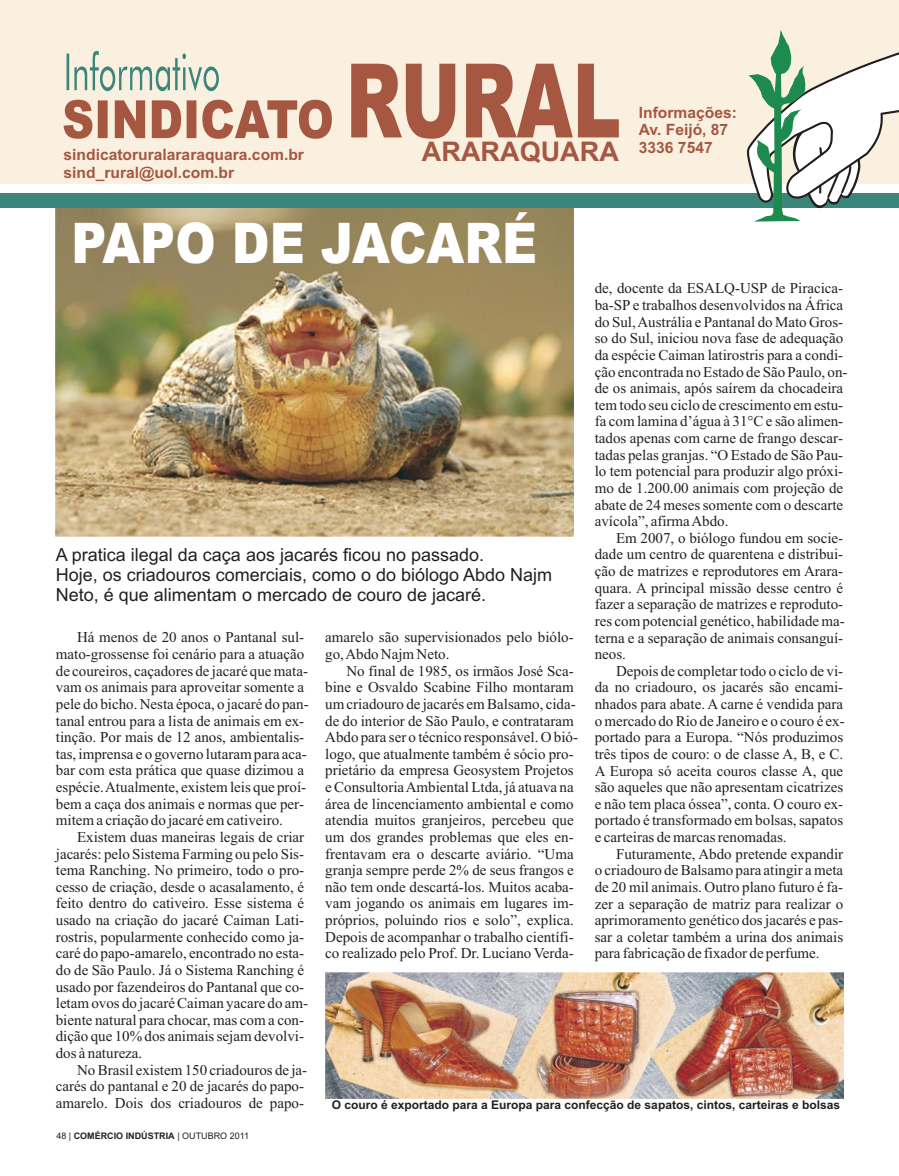
<style>
.page{position:relative;width:899px;height:1176px;background:#fff}
.page>*{position:absolute;margin:0;border:0;box-sizing:border-box;transform-origin:0 0}
.t1{font:italic 900 56.1px "Arial";color:#fff;scale:.87 1}
.t2{font:700 27px "Arial";color:#a55742}
.t3{font:18px/20.1px "Arial";color:#241f1f}
.t4{font:700 15.6px/17.4px "Arial";color:#a55742}
.t5{font:15px/16.6px "Times New Roman";color:#241f1f}
.t6{font:700 12px "Arial";color:#241f1f}
.t7{font:700 9px "Arial";color:#241f1f}
.s1{font-weight:400}
</style>
<div class="page">
<img style="left:56px;top:208px;width:518px;height:328px">
<div style="left:0;top:0;width:899px;height:184px;background:#faf0e0"></div>
<svg style="left:351px;top:64px;width:268px;height:75px"></svg>
<svg style="left:67px;top:51px;width:152px;height:41px"></svg>
<svg style="left:64px;top:100px;width:268px;height:39px"></svg>
<div style="left:0;top:193px;width:899px;height:15px;background:#3b867a"></div>
<svg style="left:747px;top:30px;width:152px;height:191px"></svg>
<img style="left:325px;top:972px;width:518px;height:126px">
<p class="t4" style="left:64px;top:147px;width:242px">sindicatoruralararaquara.com.br sind_rural@uol.com.br</p>
<p class="t4" style="left:639px;top:105px;width:100px">Informações:<br>Av. Feijó, 87</p>
<h2 class="t2" style="left:422px;top:141px;width:292px">ARARAQUARA <sup>3336</sup> <sup>7547</sup></h2>
<h1 class="t1" style="left:72px;top:222px;width:536px">PAPO DE JACARÉ</h1>
<p class="t5" style="left:595px;top:281px;width:254px">de, docente da ESALQ-USP de Piracica&shy;ba-SPe trabalhos desenvolvidos na África do Sul, Austrália e Pantanal do Mato Gros&shy;so do Sul, iniciou nova fase de adequação da espécie Caiman latirostris para a condi&shy;ção encontrada no Estado de São Paulo, on&shy;de os animais, após saírem da chocadeira tem todo seu ciclo de crescimento em estu&shy;fa com lamina d’água à 31°C e são alimen&shy;tados apenas com carne de frango descar&shy;tadas pelas granjas. “O Estado de São Pau&shy;lo tem potencial para produzir algo próxi&shy;mo de 1.200.00 animais com projeção de abate de 24 meses somente com o descarte avícola”, afirma Abdo.</p>
<p class="t5" style="left:595px;top:530px;width:251px;text-align:justify;text-indent:21px">Em 2007, o biólogo fundou em socie&shy;dade um centro de quarentena e distribui&shy;ção de matrizes e reprodutores em Arara&shy;quara. A principal missão desse centro é fazer a separação de matrizes e reproduto&shy;res com potencial genético, habilidade ma&shy;terna e a separação de animais consanguí&shy;neos.</p>
<p class="t5" style="left:595px;top:663px;width:251px;text-align:justify;text-indent:21px">Depois de completar todo o ciclo de vi&shy;da no criadouro, os jacarés são encami&shy;nhados para abate. A carne é vendida para o mercado do Rio de Janeiro e o couro é ex&shy;portado para a Europa. “Nós produzimos três tipos de couro: o de classe A, B, e C.<br>A Europa só aceita couros classe A, que são aqueles que não apresentam cicatrizes e não tem placa óssea”, conta. O couro ex&shy;portado é transformado em bolsas, sapatos e carteiras de marcas renomadas.</p>
<p class="t5" style="left:595px;top:846px;width:250px;text-align:justify;text-indent:21px">Futuramente, Abdo pretende expandir o criadouro de Balsamo para atingir a meta de 20 mil animais. Outro plano futuro é fa&shy;zer a separação de matriz para realizar o aprimoramento genético dos jacarés e pas&shy;sar a coletar também a urina dos animais para fabricação de fixador de perfume.</p>
<p class="t3" style="left:56px;top:546px;width:498px">A pratica ilegal da caça aos jacarés ficou no passado.<br>Hoje, os criadouros comerciais, como o do biólogo Abdo Najm<br>Neto, é que alimentam o mercado de couro de jacaré.</p>
<p class="t5" style="left:56px;top:630px;width:254px;text-indent:21px">Há menos de 20 anos o Pantanal sul&shy;mato-grossense foi cenário para a atuação de coureiros, caçadores de jacaré que mata&shy;vam os animais para aproveitar somente a pele do bicho. Nesta época, o jacaré do pan&shy;tanal entrou para a lista de animais em ex&shy;tinção. Por mais de 12 anos, ambientalis&shy;tas, imprensa e o governo lutaram para aca&shy;bar com esta prática que quase dizimou a espécie. Atualmente, existem leis que proí&shy;bem a caça dos animais e normas que per&shy;mitem a criação do jacaré em cativeiro.</p>
<p class="t5" style="left:56px;top:829px;width:254px;text-indent:21px">Existem duas maneiras legais de criar jacarés: pelo Sistema Farming ou pelo Sis&shy;tema Ranching. No primeiro, todo o pro&shy;cesso de criação, desde o acasalamento, é feito dentro do cativeiro. Esse sistema é usado na criação do jacaré Caiman Lati&shy;rostris, popularmente conhecido como ja&shy;caré do papo-amarelo, encontrado no esta&shy;do de São Paulo. Já o Sistema Ranching é usado por fazendeiros do Pantanal que co&shy;letam ovos do jacaré Caiman yacare do am&shy;biente natural para chocar, mas com a con&shy;dição que 10% dos animais sejam devolvi&shy;dos à natureza.</p>
<p class="t5" style="left:56px;top:1062px;width:253px;text-indent:21px">No Brasil existem 150 criadouros de ja&shy;carés do pantanal e 20 de jacarés do papo&shy;amarelo. Dois dos criadouros de papo-</p>
<p class="t5" style="left:325px;top:630px;width:250px">amarelo são supervisionados pelo biólo&shy;go, Abdo Najm Neto.</p>
<p class="t5" style="left:325px;top:663px;width:254px;text-indent:21px">No final de 1985, os irmãos José Sca&shy;bine e Osvaldo Scabine Filho montaram um criadouro de jacarés em Balsamo, cida&shy;de do interior de São Paulo, e contrataram Abdo para ser o técnico responsável. O bió&shy;logo, que atualmente também é sócio pro&shy;prietário da empresa Geosystem Projetos e Consultoria Ambiental Ltda, já atuava na área de lincenciamento ambiental e como atendia muitos granjeiros, percebeu que um dos grandes problemas que eles en&shy;frentavam era o descarte aviário. “Uma granja sempre perde 2% de seus frangos e não tem onde descartá-los. Muitos acaba&shy;vam jogando os animais em lugares im&shy;próprios, poluindo rios e solo”, explica.<br>Depois de acompanhar o trabalho científi&shy;co realizado pelo Prof. Dr. Luciano Verda-</p>
<p class="t6" style="left:332px;top:1100px;width:510px">O couro é exportado para a Europa para confecção de sapatos, cintos, carteiras e bolsas</p>
<p class="t7" style="left:56px;top:1132px;width:194px"><span class="s1">48 |</span> COMÉRCIO INDÚSTRIA <span class="s1">| OUTUBRO 2011</span></p>
</div>
